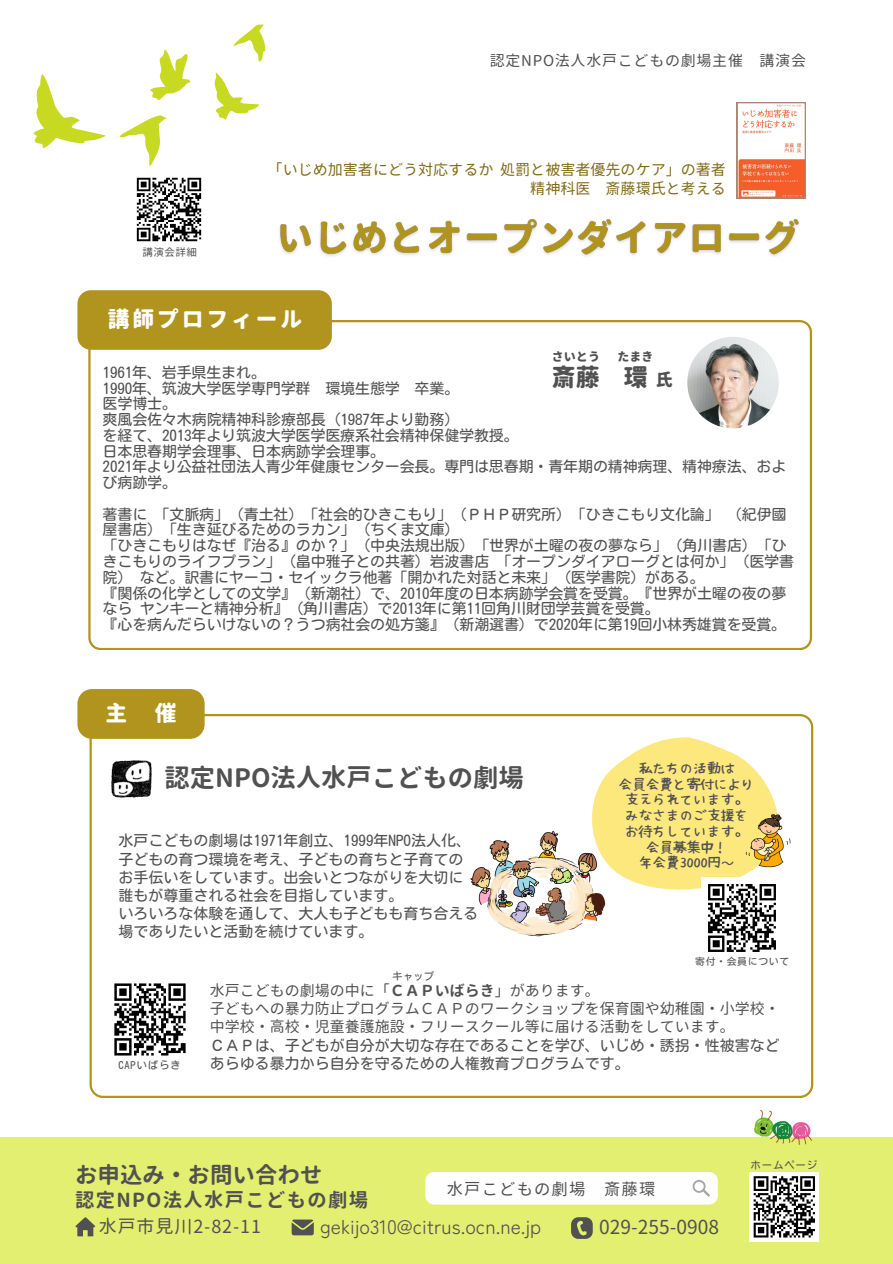
<style>
.page{position:relative;width:893px;height:1264px;background:#fff}
.page>*{position:absolute;margin:0;border:0;box-sizing:border-box;transform-origin:0 0}
.t1{font:700 25.35px "Gen Jyuu Gothic";color:#525151}
.t2{font:800 24px "Gen Jyuu Gothic";color:#525151}
.t3{font:700 22.5px "Gen Jyuu Gothic";color:#525151}
.t4{font:800 21.75px "Gen Jyuu Gothic";letter-spacing:.135em;color:#fff}
.t5{font:19.5px "Zen Maru Gothic";color:#525151}
.t6{font:700 19.35px "Gen Jyuu Gothic";letter-spacing:.07em;color:#525151}
.t7{font:19.2px "Gen Jyuu Gothic";color:#525151}
.t8{font:18px "Gen Jyuu Gothic";letter-spacing:.05em;color:#525151}
.t9{font:800 16.8px "Gen Jyuu Gothic";color:#525151}
.t10{font:16.35px "Gen Jyuu Gothic";letter-spacing:.07em;color:#525151}
.t11{font:15px/15.8px "Motoya L Maru W3 90 ms RKSJ H";letter-spacing:-.01em;color:#525151}
.t12{font:15px/18px "Gen Jyuu Gothic";color:#525151}
.t13{font:15px "Gen Jyuu Gothic";color:#806b15}
.t14{font:15px "Gen Jyuu Gothic";letter-spacing:.05em;color:#525151}
.t15{font:13.5px "Hanazome Font";letter-spacing:.01em;color:#525151}
.t16{font:800 12px "Gen Jyuu Gothic";letter-spacing:.01em;color:#525151}
.t17{font:10.5px "Motoya L Maru W3 90 ms RKSJ H";letter-spacing:.07em;color:#525151}
.t18{font:10.5px "Gen Jyuu Gothic";letter-spacing:.05em;color:#525151}
.t19{font:9.9px "Motoya L Maru W3 90 ms RKSJ H";letter-spacing:.07em;color:#525151}
.s1{font-weight:700}
</style>
<div class="page">
<svg style="left:88px;top:320px;width:724px;height:329px"></svg>
<img style="left:687px;top:337px;width:91px;height:91px;border-radius:50%">
<div style="left:0;top:1137px;width:892px;height:126px;background:#e3ef70"></div>
<svg style="left:736px;top:102px;width:69px;height:97px"></svg>
<svg style="left:33px;top:74px;width:73px;height:74px"></svg>
<svg style="left:119px;top:115px;width:48px;height:51px"></svg>
<svg style="left:150px;top:49px;width:41px;height:51px"></svg>
<svg style="left:214px;top:72px;width:45px;height:48px"></svg>
<svg style="left:233px;top:24px;width:33px;height:38px"></svg>
<img style="left:754px;top:1110px;width:57px;height:34px">
<svg style="left:89px;top:714px;width:724px;height:383px"></svg>
<img style="left:469px;top:829px;width:137px;height:107px">
<img style="left:110px;top:760px;width:43px;height:38px">
<svg style="left:592px;top:737px;width:185px;height:184px"></svg>
<img style="left:729px;top:811px;width:72px;height:62px">
<img style="left:701px;top:877px;width:81px;height:81px">
<img style="left:107px;top:976px;width:86px;height:86px">
<div style="left:77px;top:689px;width:127px;height:50px;background:#b0941e"></div>
<img style="left:136px;top:177px;width:66px;height:65px">
<div style="left:77px;top:290px;width:255px;height:60px;background:#b0941e;border-radius:14px"></div>
<svg style="left:571px;top:1217px;width:21px;height:21px"></svg>
<div style="left:749px;top:1171px;width:70px;height:70px;background:#fff"></div>
<svg style="left:753px;top:1176px;width:62px;height:62px"></svg>
<svg style="left:75px;top:1217px;width:20px;height:19px"></svg>
<svg style="left:291px;top:1219px;width:23px;height:16px"></svg>
<div style="left:425px;top:1172px;width:292px;height:32px;background:#fefefe"></div>
<img style="left:279px;top:219px;width:520px;height:38px">
<p class="t14" style="left:490px;top:50px;width:318px">認定NPO法人水戸こどもの劇場主催 講演会</p>
<p class="t18" style="left:142px;top:245px;width:56px">講演会詳細</p>
<p class="t13" style="left:267px;top:158px;width:460px">「いじめ加害者にどう対応するか処罰と被害者優先のケア」の著者</p>
<p class="t13" style="left:530px;top:178px;width:197px">精神科医 斎藤環氏と考える</p>
<p class="t4" style="left:108px;top:303px;width:196px">講師プロフィール</p>
<h4 class="t16" style="left:551px;top:348px;width:50px">さいとう</h4>
<h4 class="t16" style="left:617px;top:348px;width:38px">たまき</h4>
<p class="t2" style="left:551px;top:360px;width:97px">斎藤 環</p>
<p class="t11" style="left:103px;top:364px;width:165px">1961年、岩手県生まれ。</p>
<p class="t11" style="left:103px;top:380px;width:358px">1990年、筑波大学医学専門学群 環境生態学 卒業。</p>
<p class="t11" style="left:103px;top:396px;width:76px">医学博士。</p>
<p class="t11" style="left:103px;top:411px;width:358px">爽風会佐々木病院精神科診療部長（1987年より勤務）</p>
<p class="t11" style="left:103px;top:427px;width:417px">を経て、2013年より筑波大学医学医療系社会精神保健学教授。</p>
<p class="t11" style="left:103px;top:443px;width:284px">日本思春期学会理事、日本病跡学会理事。</p>
<p class="t11" style="left:103px;top:459px;width:685px">2021年より公益社団法人青少年健康センター会長。専門は思春期・青年期の精神病理、精神療法、および病跡学。</p>
<p class="t11" style="left:103px;top:506px;width:685px">著書に「文脈病」（青土社）「社会的ひきこもり」（ＰＨＰ研究所）「ひきこもり文化論」（紀伊國屋書店）「生き延びるためのラカン」（ちくま文庫）</p>
<p class="t11" style="left:103px;top:537px;width:693px">「ひきこもりはなぜ『治る』のか？」（中央法規出版）「世界が土曜の夜の夢なら」（角川書店）「ひきこもりのライフプラン」（畠中雅子との共著）岩波書店「オープンダイアローグとは何か」（医学書院）など。訳書にヤーコ・セイックラ他著「開かれた対話と未来」（医学書院）がある。</p>
<p class="t11" style="left:103px;top:585px;width:685px">『関係の化学としての文学』（新潮社）で、2010年度の日本病跡学会賞を受賞。『世界が土曜の夜の夢ならヤンキーと精神分析』（角川書店）で2013年に第11回角川財団学芸賞を受賞。</p>
<p class="t11" style="left:103px;top:616px;width:685px">『心を病んだらいけないの？うつ病社会の処方箋』（新潮選書）で2020年に第19回小林秀雄賞を受賞。</p>
<h5 class="t9" style="left:655px;top:368px;width:18px">氏</h5>
<p class="t4" style="left:105px;top:697px;width:23px">主</p>
<p class="t4" style="left:155px;top:697px;width:23px">催</p>
<p class="t1" style="left:164px;top:759px;width:361px">認定NPO法人水戸こどもの劇場</p>
<p class="t11" style="left:118px;top:833px;width:354px">水戸こどもの劇場は1971年創立、1999年NPO法人化、</p>
<p class="t11" style="left:118px;top:851px;width:346px">子どもの育つ環境を考え、子どもの育ちと子育ての</p>
<p class="t11" style="left:118px;top:869px;width:346px">お手伝いをしています。出会いとつながりを大切に</p>
<h2 class="t11" style="left:118px;top:887px;width:286px">誰もが尊重される社会を目指しています。</h2>
<p class="t11" style="left:118px;top:905px;width:361px">いろいろな体験を通して、大人も子どもも育ち合える</p>
<p class="t11" style="left:118px;top:923px;width:256px">場でありたいと活動を続けています。</p>
<p class="t17" style="left:392px;top:970px;width:44px">キャップ</p>
<p class="t15" style="left:639px;top:761px;width:97px">私たちの活動は</p>
<p class="t15" style="left:618px;top:777px;width:138px">会員会費と寄付により</p>
<p class="t15" style="left:625px;top:792px;width:124px">支えられています。</p>
<h4 class="t15" style="left:625px;top:808px;width:124px">みなさまのご支援を</h4>
<p class="t15" style="left:625px;top:824px;width:124px">お待ちしています。</p>
<h3 class="t15" style="left:646px;top:840px;width:83px">会員募集中！</h3>
<p class="t15" style="left:639px;top:855px;width:97px">年会費3000円～</p>
<p class="t19" style="left:695px;top:956px;width:96px">寄付・会員について</p>
<p class="t17" style="left:118px;top:1060px;width:64px">CAPいばらき</p>
<p class="t12" style="left:210px;top:981px;width:391px">水戸こどもの劇場の中に「<span class="s1">ＣＡＰいばらき</span>」があります。</p>
<p class="t12" style="left:210px;top:999px;width:571px">子どもへの暴力防止プログラムＣＡＰのワークショップを保育園や幼稚園・小学校・中学校・高校・児童養護施設・フリースクール等に届ける活動をしています。</p>
<p class="t11" style="left:210px;top:1036px;width:571px;line-height:18px">ＣＡＰは、子どもが自分が大切な存在であることを学び、いじめ・誘拐・性被害などあらゆる暴力から自分を守るための人権教育プログラムです。</p>
<p class="t3" style="left:75px;top:1158px;width:249px">お申込み・お問い合わせ</p>
<p class="t6" style="left:75px;top:1186px;width:294px">認定NPO法人水戸こどもの劇場</p>
<p class="t10" style="left:446px;top:1176px;width:210px">水戸こどもの劇場 斎藤環</p>
<p class="t8" style="left:99px;top:1213px;width:164px">水戸市見川2-82-11</p>
<p class="t5" style="left:320px;top:1211px;width:223px">gekijo310@citrus.ocn.ne.jp</p>
<h4 class="t7" style="left:599px;top:1213px;width:121px">029-255-0908</h4>
<p class="t17" style="left:750px;top:1159px;width:68px">ホームページ</p>
</div>
